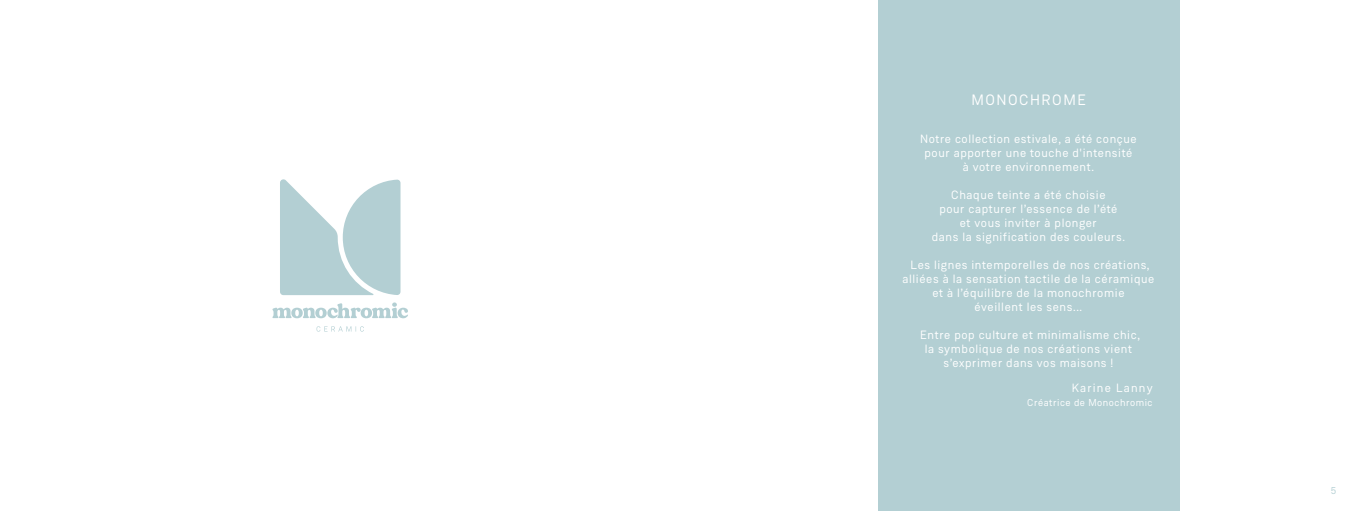
<style>
.page{position:relative;width:1361px;height:511px;background:#fff}
.page>*{position:absolute;margin:0;border:0;box-sizing:border-box;transform-origin:0 0}
.t1{font:15px "Weissenhof Grotesk";letter-spacing:.1em;color:#fff}
.t2{font:12px/14px "Weissenhof Grotesk";letter-spacing:.05em;color:#fff;text-align:center}
.t3{font:12px "Weissenhof Grotesk";letter-spacing:.1em;color:#fff}
.t4{font:10px "Weissenhof Grotesk";letter-spacing:.05em;color:#fff}
.t5{font:10px "Weissenhof Grotesk";color:#b3cfd3}
</style>
<div class="page">
<div style="left:878px;top:0;width:301px;height:510px;background:#b3cfd3"></div>
<svg style="left:316px;top:326px;width:48px;height:5px"></svg>
<svg style="left:280px;top:179px;width:120px;height:116px"></svg>
<svg style="left:272px;top:302px;width:136px;height:16px"></svg>
<p class="t1" style="left:971px;top:91px;width:116px">MONOCHROME</p>
<p class="t2" style="left:920px;top:131px;width:218px">Notre collection estivale, a été conçue pour apporter une touche d'intensité à votre environnement.</p>
<p class="t2" style="left:932px;top:187px;width:195px">Chaque teinte a été choisie<br>pour capturer l’essence de l’été<br>et vous inviter à plonger<br>dans la signification des couleurs.</p>
<p class="t2" style="left:902px;top:257px;width:253px">Les lignes intemporelles de nos créations, alliées à la sensation tactile de la céramique et à l’équilibre de la monochromie<br>éveillent les sens...</p>
<p class="t2" style="left:920px;top:327px;width:221px">Entre pop culture et minimalisme chic, la symbolique de nos créations vient s’exprimer dans vos maisons !</p>
<p class="t3" style="left:1072px;top:380px;width:82px">Karine Lanny</p>
<p class="t4" style="left:1027px;top:396px;width:127px">Créatrice de Monochromic</p>
<p class="t5" style="left:1331px;top:484px;width:7px">5</p>
</div>
